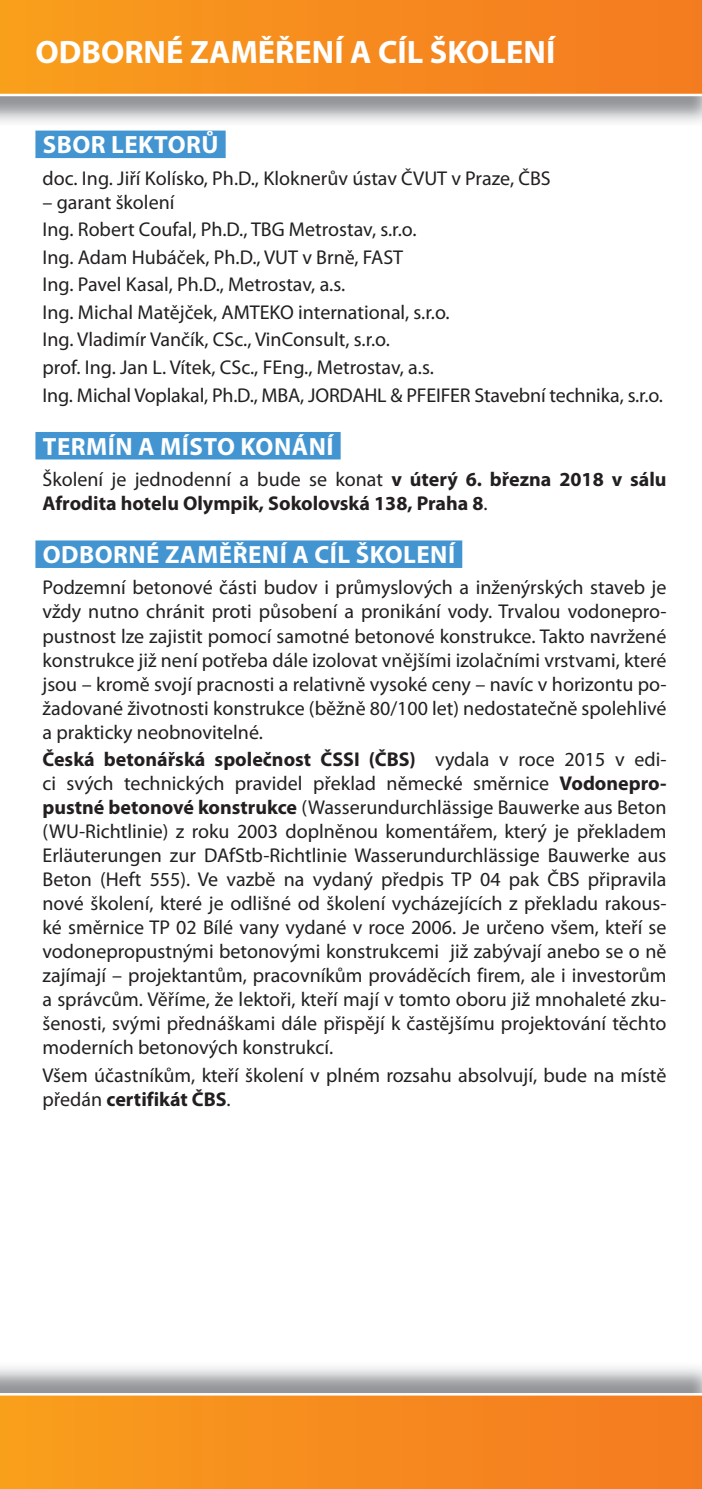
<style>
.page{position:relative;width:702px;height:1489px;background:#fff}
.page>*{position:absolute;margin:0;border:0;box-sizing:border-box;transform-origin:0 0}
.t1{font:700 32.5px "Myriad Pro";color:#fff}
.t2{font:700 25px "Myriad Pro";letter-spacing:.02em;color:#fff}
.t3{font:20px/24px "Myriad Pro";color:#231f20}
.t4{font:700 20px/24px "Myriad Pro";color:#231f20}
.s1{font-weight:400}
.s2{font-weight:700}
</style>
<div class="page">
<div style="left:0;top:0;width:702px;height:95px;background:linear-gradient(to right,#f99e1c,#f47a21)"></div>
<hr style="left:0;top:94px;width:702px;height:2px;background:#fff">
<div style="left:35px;top:131px;width:191px;height:27px;background:#4395d1"></div>
<div style="left:35px;top:432px;width:305px;height:27px;background:#4395d1"></div>
<div style="left:35px;top:540px;width:427px;height:28px;background:#4395d1"></div>
<div style="left:0;top:1393px;width:702px;height:95px;background:linear-gradient(to right,#f99f1f,#f47c23)"></div>
<hr style="left:0;top:1392px;width:702px;height:3px;background:#fff">
<h1 class="t1" style="left:35px;top:40px;width:521px">ODBORNÉ ZAMĚŘENÍ A CÍL ŠKOLENÍ</h1>
<p class="t2" style="left:43px;top:136px;width:177px">SBOR LEKTORŮ</p>
<p class="t3" style="left:43px;top:168px;width:509px">doc. Ing. Jiří Kolísko, Ph.D., Kloknerův ústav ČVUT v Praze, ČBS</p>
<p class="t3" style="left:43px;top:190px;width:621px;line-height:27.5px">– garant školení<br>Ing. Robert Coufal, Ph.D., TBG Metrostav, s.r.o.<br>Ing. Adam Hubáček, Ph.D., VUT v Brně, FAST<br>Ing. Pavel Kasal, Ph.D., Metrostav, a.s.<br>Ing. Michal Matějček, AMTEKO international, s.r.o.<br>Ing. Vladimír Vančík, CSc., VinConsult, s.r.o.<br>prof. Ing. Jan L. Vítek, CSc., FEng., Metrostav, a.s.<br>Ing. Michal Voplakal, Ph.D., MBA, JORDAHL &amp; PFEIFER Stavební technika, s.r.o.</p>
<p class="t2" style="left:43px;top:437px;width:292px">TERMÍN A MÍSTO KONÁNÍ</p>
<p class="t4" style="left:43px;top:469px;width:625px"><span class="s1">Školení je jednodenní a bude se konat</span> v úterý 6. března 2018 v sálu<br>Afrodita hotelu Olympik, Sokolovská 138, Praha 8<span class="s1">.</span></p>
<p class="t2" style="left:43px;top:545px;width:414px">ODBORNÉ ZAMĚŘENÍ A CÍL ŠKOLENÍ</p>
<p class="t3" style="left:43px;top:578px;width:625px;text-align:justify">Podzemní betonové části budov i průmyslových a inženýrských staveb je vždy nutno chránit proti působení a pronikání vody. Trvalou vodonepro&shy;pustnost lze zajistit pomocí samotné betonové konstrukce. Takto navržené konstrukce již není potřeba dále izolovat vnějšími izolačními vrstvami, které jsou – kromě svojí pracnosti a relativně vysoké ceny – navíc v horizontu po&shy;žadované životnosti konstrukce (běžně 80/100 let) nedostatečně spolehlivé a prakticky neobnovitelné.</p>
<p class="t3" style="left:43px;top:749px;width:625px;text-align:justify"><span class="s2">Česká betonářská společnost ČSSI (ČBS)</span> vydala v roce 2015 v edi&shy;ci svých technických pravidel překlad německé směrnice <span class="s2">Vodo ne pro&shy;pustné betonové konstrukce</span> (Wasserundurchlässige Bau werke aus Beton (WU-Richtlinie) z roku 2003 doplněnou komentářem, který je překladem Erläuterungen zur DAfStb-Richtlinie Wasserundurchlässige Bauwerke aus Beton (Heft 555). Ve vazbě na vydaný předpis TP 04 pak ČBS připravila nové školení, které je odlišné od školení vycházejících z překladu rakous&shy;ké směrnice TP 02 Bílé vany vydané v roce 2006. Je určeno všem, kteří se vodonepropustnými betonovými konstrukcemi již zabývají anebo se o ně zajímají – projektantům, pracovníkům prováděcích firem, ale i investorům a správcům. Věříme, že lektoři, kteří mají v tomto oboru již mnohaleté zku&shy;šenosti, svými přednáškami dále přispějí k častějšímu projektování těchto moderních betonových konstrukcí.</p>
<p class="t3" style="left:43px;top:1065px;width:625px">Všem účastníkům, kteří školení v plném rozsahu absolvují, bude na místě předán <span class="s2">certifikát ČBS</span>.</p>
</div>
